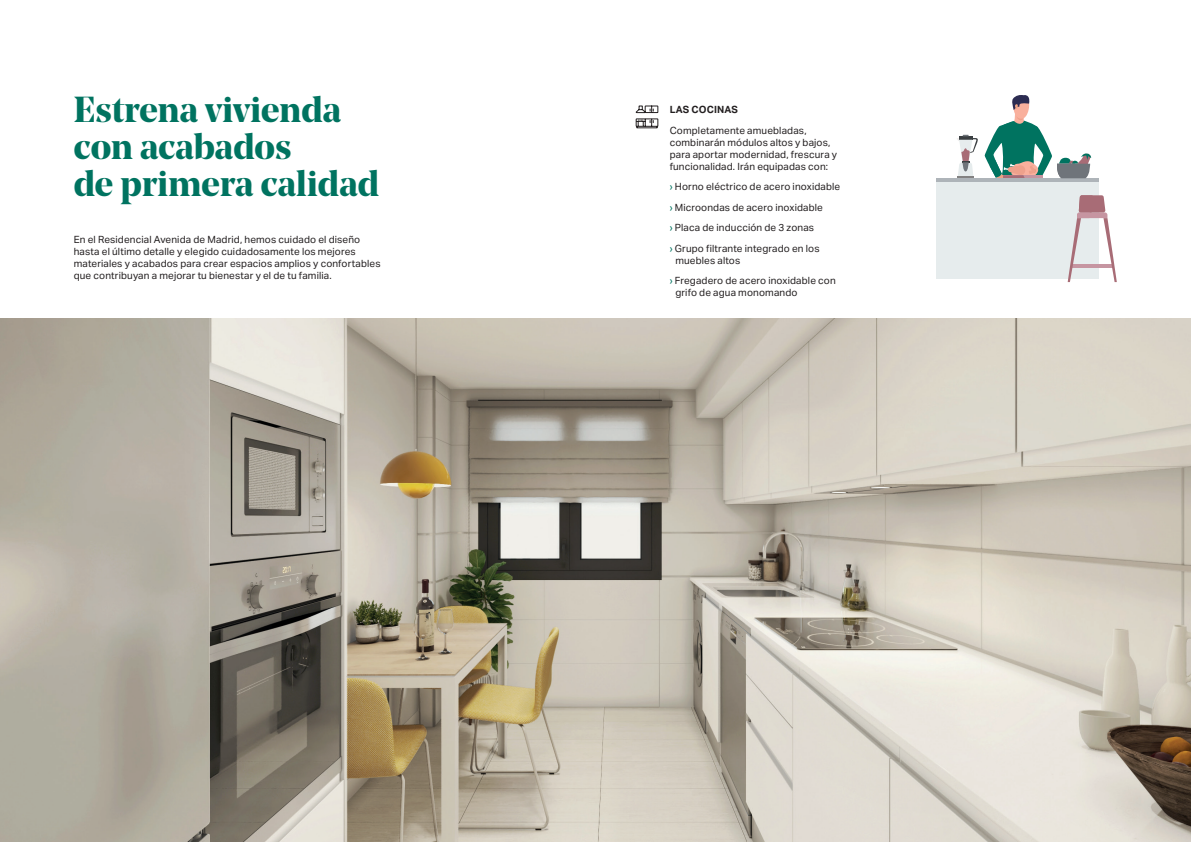
<style>
.page{position:relative;width:1191px;height:842px;background:#fff}
.page>*{position:absolute;margin:0;border:0;box-sizing:border-box;transform-origin:0 0}
.t1{font:700 36px/37px "Noe Display";color:#007360}
.t2{font:10px/12px "Aktiv Grotesk";letter-spacing:.015em;color:#231f20}
.t3{font:700 10px "Aktiv Grotesk";letter-spacing:.015em;color:#231f20}
.s1{color:#007360}
</style>
<div class="page">
<img style="left:0;top:318px;width:1191px;height:524px">
<svg style="left:635px;top:105px;width:24px;height:24px"></svg>
<svg style="left:957px;top:135px;width:20px;height:43px"></svg>
<div style="left:936px;top:178px;width:163px;height:8px;background:#aeb4b9"></div>
<div style="left:936px;top:182px;width:163px;height:96px;background:#e6eced"></div>
<svg style="left:984px;top:95px;width:132px;height:187px"></svg>
<h1 class="t1" style="left:74px;top:90px;width:307px">Estrena vivienda con acabados<br>de primera calidad</h1>
<p class="t2" style="left:74px;top:233px;width:308px">En el Residencial Avenida de Madrid, hemos cuidado el diseño hasta el último detalle y elegido cuidadosamente los mejores materiales y acabados para crear espacios amplios y confortables que contribuyan a mejorar tu bienestar y el de tu familia.</p>
<p class="t3" style="left:669px;top:104px;width:70px">LAS COCINAS</p>
<p class="t2" style="left:669px;top:124px;width:169px">Completamente amuebladas, combinarán módulos altos y bajos, para aportar modernidad, frescura y funcionalidad. Irán equipadas con:</p>
<p class="t2" style="left:669px;top:176px;width:172px;line-height:20.5px"><span class="s1">›</span> Horno eléctrico de acero inoxidable <span class="s1">›</span> Microondas de acero inoxidable<br><span class="s1">›</span> Placa de inducción de 3 zonas<br><span class="s1">›</span> Grupo filtrante integrado en los</p>
<p class="t2" style="left:669px;top:250px;width:168px;line-height:20.5px;text-indent:6px">muebles altos<br><span class="s1">›</span> Fregadero de acero inoxidable con</p>
<p class="t2" style="left:675px;top:287px;width:124px">grifo de agua monomando</p>
</div>
